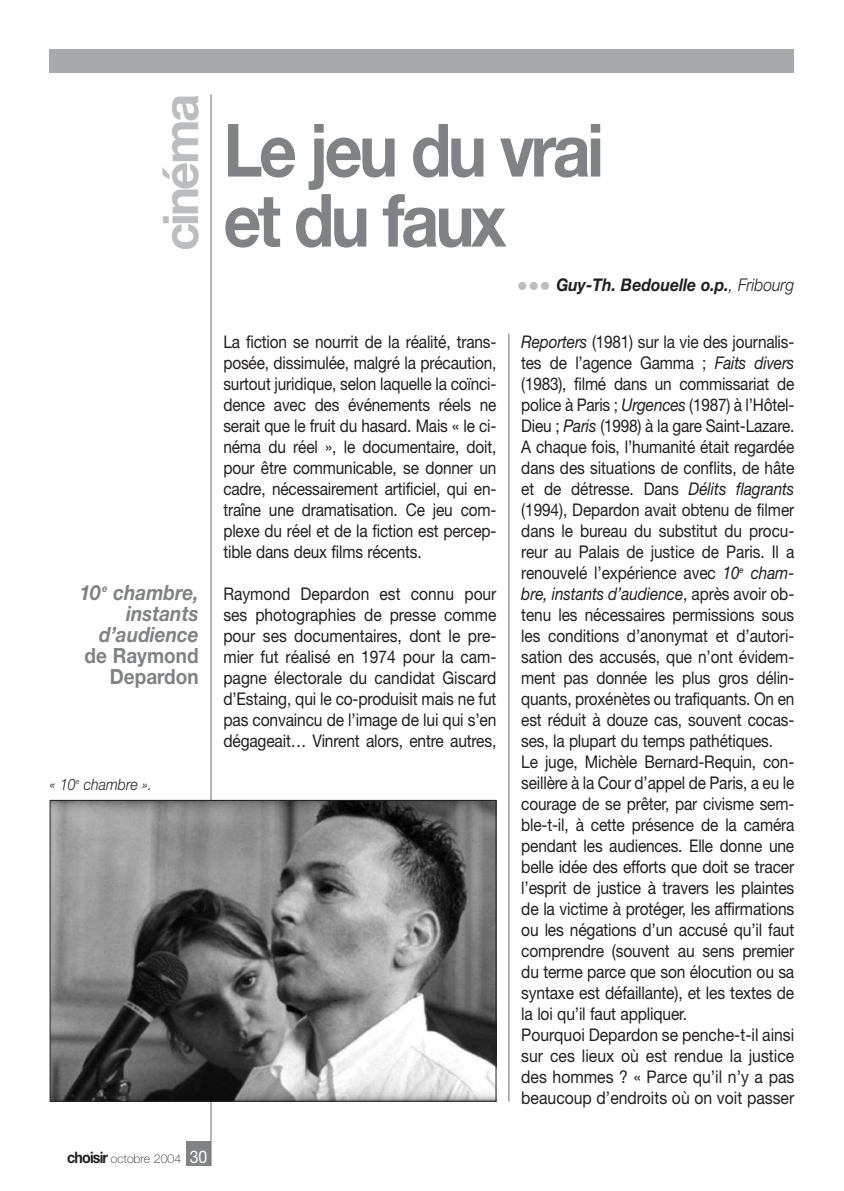
<style>
.page{position:relative;width:844px;height:1191px;background:#fff}
.page>*{position:absolute;margin:0;border:0;box-sizing:border-box;transform-origin:0 0}
.t1{font:700 73.5px/70px "Helvetica Neue";letter-spacing:-.055em;color:#808285;scale:.9 1}
.t2{font:700 49px "Helvetica Neue";letter-spacing:-.055em;color:#bcbdc0}
.t3{font:italic 700 21px/21px "Helvetica Neue";color:#808285;text-align:right;scale:.9 1}
.t4{font:700 21px/21px "Helvetica Neue";color:#808285;text-align:right;scale:.9 1}
.t5{font:17.5px/21px "Helvetica Neue";letter-spacing:-.01em;color:#231f20;text-align:justify;scale:.88 1}
.t6{font:17.5px/21px "Helvetica Neue";letter-spacing:-.01em;color:#231f20;text-align:justify;scale:.89 1}
.t7{font:italic 700 17.5px "Helvetica Neue";color:#231f20;scale:.9 1}
.t8{font:17.5px "Helvetica Neue";color:#fff;scale:.9 1}
.t9{font:italic 300 15.75px "Helvetica Neue";color:#231f20;scale:.9 1}
.t10{font:100 12.25px "Helvetica Neue";color:#231f20}
.s1{font-weight:300;font-size:22.75px;color:#bcbdc0}
.s2{font-weight:300}
.s3{font-style:italic}
.s4{font-weight:700;font-size:15.75px}
</style>
<div class="page">
<div style="left:50px;top:50px;width:744px;height:23px;background:#a8a9ad"></div>
<hr style="left:508px;top:334px;width:1px;height:767px;background:#6c6d70">
<div style="left:186px;top:1141px;width:25px;height:25px;background:#808285"></div>
<hr style="left:210px;top:94px;width:1px;height:1072px;background:#6c6d70">
<img style="left:52px;top:802px;width:442px;height:297px">
<div style="left:50px;top:800px;width:446px;height:301px;border:1px solid #231f20"></div>
<h2 class="t2" style="left:163px;top:251px;width:158px;rotate:-90deg">cinéma</h2>
<p class="t3" style="left:80px;top:584px;width:134px">10 <sup>e</sup> chambre, instants d’audience</p>
<p class="t4" style="left:85px;top:647px;width:128px">de Raymond<br>Depardon</p>
<p class="t9" style="left:50px;top:778px;width:115px">« 10<sup>e</sup> chambre ».</p>
<h1 class="t1" style="left:223px;top:122px;width:424px">Le jeu du vrai et du faux</h1>
<p class="t7" style="left:516px;top:278px;width:310px"><span class="s1">•••</span> Guy-Th. Bedouelle o.p.<span class="s2">, Fribourg</span></p>
<p class="t5" style="left:223px;top:333px;width:312px">La fiction se nourrit de la réalité, trans&shy;posée, dissimulée, malgré la précaution, surtout juridique, selon laquelle la coïnci&shy;dence avec des événements réels ne serait que le fruit du hasard. Mais « le ci&shy;néma du réel », le documentaire, doit, pour être communicable, se donner un cadre, nécessairement artificiel, qui en&shy;traîne une dramatisation. Ce jeu com&shy;plexe du réel et de la fiction est percep&shy;tible dans deux films récents.</p>
<p class="t6" style="left:223px;top:585px;width:308px">Raymond Depardon est connu pour ses photographies de presse comme pour ses documentaires, dont le pre&shy;mier fut réalisé en 1974 pour la cam&shy;pagne électorale du candidat Giscard d’Estaing, qui le co-produisit mais ne fut pas convaincu de l’image de lui qui s’en dégageait… Vinrent alors, entre autres,</p>
<p class="t5" style="left:521px;top:333px;width:312px;text-align:left"><span class="s3">Reporters</span> (1981) sur la vie des journalis&shy;tes de l’agence Gamma ; <span class="s3">Faits divers </span>(1983), filmé dans un commissariat de police à Paris ; <span class="s3">Urgences</span> (1987) à l’Hôtel-Dieu ; <span class="s3">Paris</span> (1998) à la gare Saint-Lazare.<br>A chaque fois, l’humanité était regardée dans des situations de conflits, de hâte et de détresse. Dans <span class="s3">Délits flagrants </span>(1994), Depardon avait obtenu de filmer dans le bureau du substitut du procu&shy;reur au Palais de justice de Paris. Il a renouvelé l’expérience avec <span class="s3">10</span><sup>e</sup> <span class="s3">cham&shy;bre, instants d’audience</span>, après avoir ob&shy;tenu les nécessaires permissions sous les conditions d’anonymat et d’autori&shy;sation des accusés, que n’ont évidem&shy;ment pas donnée les plus gros délin&shy;quants, proxénètes ou trafiquants. On en est réduit à douze cas, souvent cocas&shy;ses, la plupart du temps pathétiques.<br>Le juge, Michèle Bernard-Requin, con&shy;seillère à la Cour d’appel de Paris, a eu le courage de se prêter, par civisme sem&shy;ble-t-il, à cette présence de la caméra pendant les audiences. Elle donne une belle idée des efforts que doit se tracer l’esprit de justice à travers les plaintes de la victime à protéger, les affirmations ou les négations d’un accusé qu’il faut comprendre (souvent au sens premier du terme parce que son élocution ou sa syntaxe est défaillante), et les textes de la loi qu’il faut appliquer.<br>Pourquoi Depardon se penche-t-il ainsi sur ces lieux où est rendue la justice des hommes ? « Parce qu’il n’y a pas beaucoup d’endroits où on voit passer</p>
<p class="t10" style="left:67px;top:1153px;width:115px"><span class="s4">choisir</span> octobre 2004</p>
<p class="t8" style="left:190px;top:1150px;width:21px">30</p>
</div>
